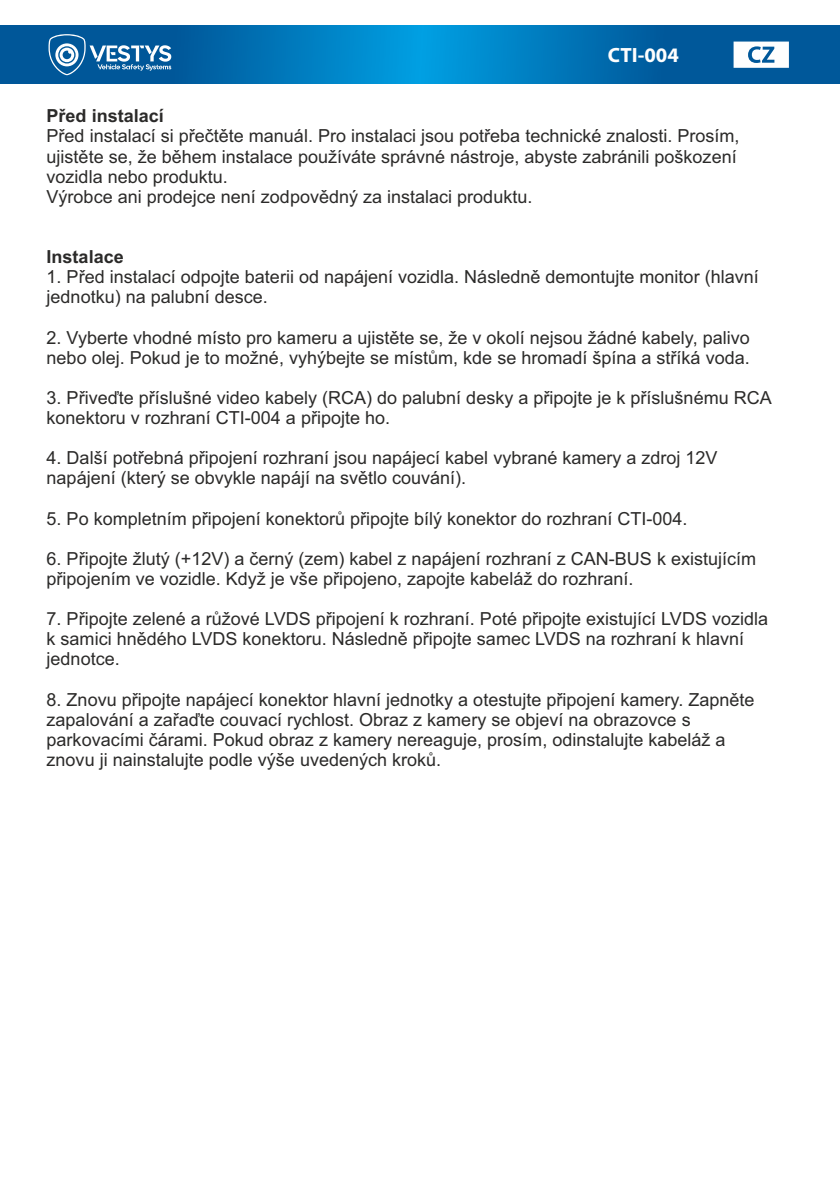
<style>
.page{position:relative;width:840px;height:1191px;background:#fff}
.page>*{position:absolute;margin:0;border:0;box-sizing:border-box;transform-origin:0 0}
.t1{font:700 20.6px "Myriad Pro";color:#fefefe}
.t2{font:18px/20.2px "Arial";color:#2b2a29}
.t3{font:700 18px "Arial";color:#2b2a29}
</style>
<div class="page">
<svg style="left:0;top:26px;width:839px;height:57px;background:#0070b2"></svg>
<svg style="left:48px;top:34px;width:123px;height:41px;background:#3b7eb0"></svg>
<svg style="left:733px;top:42px;width:55px;height:26px"></svg>
<p class="t1" style="left:607px;top:46px;width:72px">CTI-004</p>
<p class="t3" style="left:47px;top:109px;width:119px">Před instalací</p>
<p class="t2" style="left:47px;top:128px;width:694px">Před instalací si přečtěte manuál. Pro instalaci jsou potřeba technické znalosti. Prosím, ujistěte se, že během instalace používáte správné nástroje, abyste zabránili poškození vozidla nebo produktu.<br>Výrobce ani prodejce není zodpovědný za instalaci produktu.</p>
<p class="t3" style="left:47px;top:250px;width:79px">Instalace</p>
<p class="t2" style="left:47px;top:268px;width:713px">1. Před instalací odpojte baterii od napájení vozidla. Následně demontujte monitor (hlavní jednotku) na palubní desce.</p>
<p class="t2" style="left:47px;top:329px;width:704px">2. Vyberte vhodné místo pro kameru a ujistěte se, že v okolí nejsou žádné kabely, palivo nebo olej. Pokud je to možné, vyhýbejte se místům, kde se hromadí špína a stříká voda.</p>
<p class="t2" style="left:47px;top:389px;width:726px">3. Přiveďte příslušné video kabely (RCA) do palubní desky a připojte je k příslušnému RCA konektoru v rozhraní CTI-004 a připojte ho.</p>
<p class="t2" style="left:47px;top:449px;width:672px">4. Další potřebná připojení rozhraní jsou napájecí kabel vybrané kamery a zdroj 12V napájení (který se obvykle napájí na světlo couvání).</p>
<p class="t2" style="left:47px;top:510px;width:642px">5. Po kompletním připojení konektorů připojte bílý konektor do rozhraní CTI-004.</p>
<p class="t2" style="left:47px;top:550px;width:710px">6. Připojte žlutý (+12V) a černý (zem) kabel z napájení rozhraní z CAN-BUS k existujícím připojením ve vozidle. Když je vše připojeno, zapojte kabeláž do rozhraní.</p>
<p class="t2" style="left:47px;top:610px;width:722px">7. Připojte zelené a růžové LVDS připojení k rozhraní. Poté připojte existující LVDS vozidla k samici hnědého LVDS konektoru. Následně připojte samec LVDS na rozhraní k hlavní jednotce.</p>
<p class="t2" style="left:47px;top:691px;width:709px">8. Znovu připojte napájecí konektor hlavní jednotky a otestujte připojení kamery. Zapněte zapalování a zařaďte couvací rychlost. Obraz z kamery se objeví na obrazovce s parkovacími čárami. Pokud obraz z kamery nereaguje, prosím, odinstalujte kabeláž a znovu ji nainstalujte podle výše uvedených kroků.</p>
</div>
